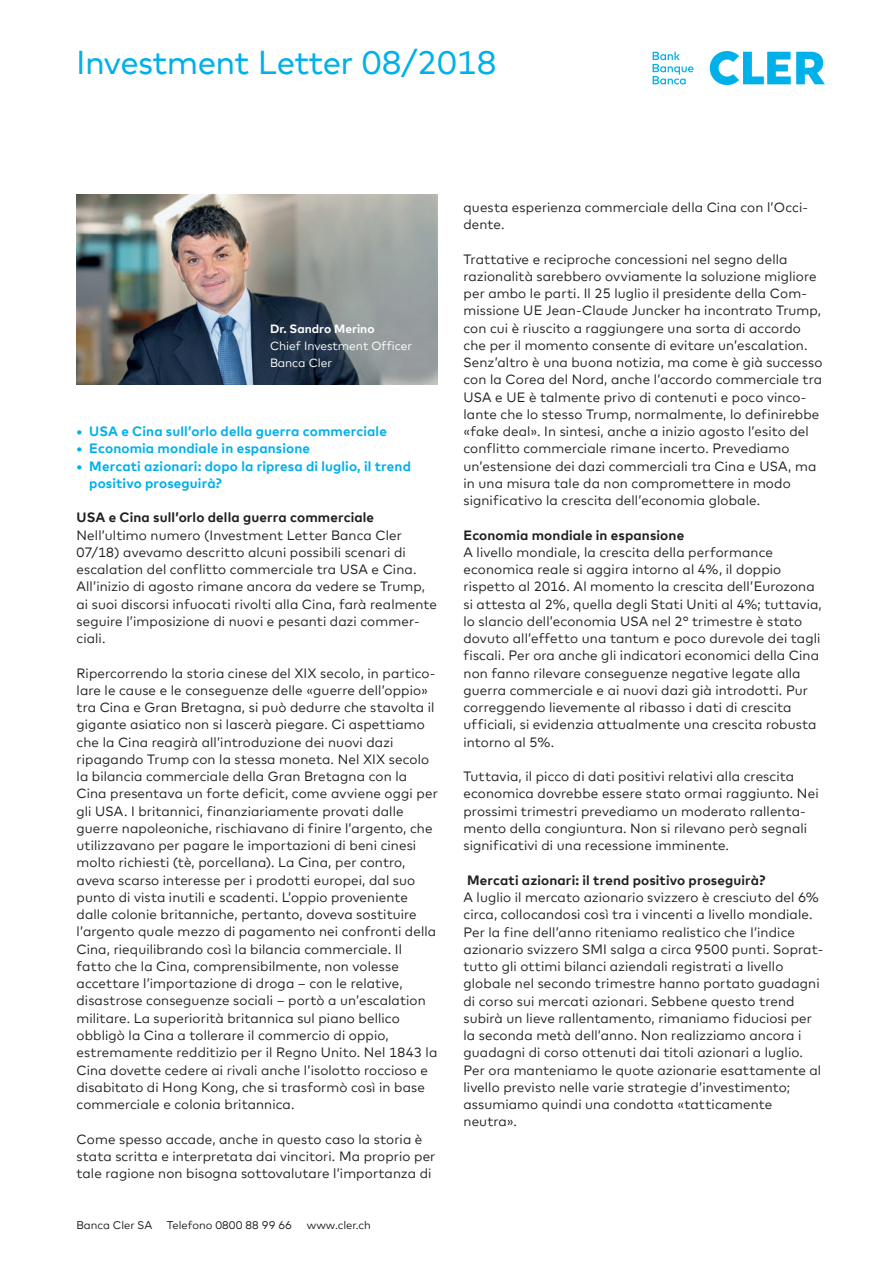
<style>
.page{position:relative;width:893px;height:1263px;background:#fff}
.page>*{position:absolute;margin:0;border:0;box-sizing:border-box;transform-origin:0 0}
.t1{font:33px "Cler Mark Headline";color:#00b0e9}
.t2{font:13.5px/17.2px "Cler Mark Text";letter-spacing:.01em;color:#231f20}
.t3{font:700 13.5px/17.2px "Cler Mark Text";letter-spacing:.01em;color:#00b0e9}
.t4{font:700 13.5px "Cler Mark Text";letter-spacing:.01em;color:#231f20}
.t5{font:12px/17.2px "Cler Mark Text";color:#fff}
.t6{font:700 12px "Cler Mark Text";color:#fff}
.t7{font:11.25px "Cler Mark Text";color:#231f20}
</style>
<div class="page">
<svg style="left:653px;top:52px;width:40px;height:32px"></svg>
<svg style="left:710px;top:51px;width:115px;height:34px"></svg>
<img style="left:77px;top:195px;width:361px;height:189px">
<h1 class="t1" style="left:77px;top:37px;width:421px">Investment Letter 08/2018</h1>
<p class="t6" style="left:270px;top:319px;width:106px">Dr. Sandro Merino</p>
<p class="t5" style="left:270px;top:336px;width:143px">Chief Investment Officer<br>Banca Cler</p>
<p class="t3" style="left:77px;top:421px;width:312px">• USA e Cina sull’orlo della guerra commerciale</p>
<p class="t3" style="left:77px;top:439px;width:235px">• Economia mondiale in espansione</p>
<p class="t3" style="left:89px;top:456px;width:323px;text-indent:-13px">• Mercati azionari: dopo la ripresa di luglio, il trend positivo proseguirà?</p>
<p class="t4" style="left:77px;top:507px;width:299px">USA e Cina sull’orlo della guerra commerciale</p>
<p class="t2" style="left:77px;top:525px;width:362px">Nell’ultimo numero (Investment Letter Banca Cler 07/18) avevamo descritto alcuni possibili scenari di escalation del conflitto commerciale tra USA e Cina.<br>All’inizio di agosto rimane ancora da vedere se Trump, ai suoi discorsi infuocati rivolti alla Cina, farà realmente seguire l’imposizione di nuovi e pesanti dazi commer&shy;ciali.</p>
<p class="t2" style="left:77px;top:663px;width:363px">Ripercorrendo la storia cinese del XIX secolo, in partico&shy;lare le cause e le conseguenze delle «guerre dell’oppio» tra Cina e Gran Bretagna, si può dedurre che stavolta il gigante asiatico non si lascerà piegare. Ci aspettiamo che la Cina reagirà all’introduzione dei nuovi dazi ripagando Trump con la stessa moneta. Nel XIX secolo la bilancia commerciale della Gran Bretagna con la Cina presentava un forte deficit, come avviene oggi per gli USA. I britannici, finanziariamente provati dalle guerre napoleoniche, rischiavano di finire l’argento, che utilizzavano per pagare le importazioni di beni cinesi molto richiesti (tè, porcellana). La Cina, per contro, aveva scarso interesse per i prodotti europei, dal suo punto di vista inutili e scadenti. L’oppio proveniente dalle colonie britanniche, pertanto, doveva sostituire l’argento quale mezzo di pagamento nei confronti della Cina, riequilibrando così la bilancia commerciale. Il fatto che la Cina, comprensibilmente, non volesse accettare l’importazione di droga – con le relative, disastrose conseguenze sociali – portò a un’escalation militare. La superiorità britannica sul piano bellico obbligò la Cina a tollerare il commercio di oppio, estremamente redditizio per il Regno Unito. Nel 1843 la Cina dovette cedere ai rivali anche l’isolotto roccioso e disabitato di Hong Kong, che si trasformò così in base commerciale e colonia britannica.</p>
<p class="t2" style="left:77px;top:1129px;width:360px">Come spesso accade, anche in questo caso la storia è stata scritta e interpretata dai vincitori. Ma proprio per tale ragione non bisogna sottovalutare l’importanza di</p>
<p class="t7" style="left:77px;top:1216px;width:77px">Banca Cler SA</p>
<p class="t7" style="left:167px;top:1216px;width:127px">Telefono 0800 88 99 66</p>
<p class="t7" style="left:307px;top:1216px;width:66px">www.cler.ch</p>
<p class="t2" style="left:463px;top:197px;width:346px">questa esperienza commerciale della Cina con l’Occi&shy;dente.</p>
<p class="t2" style="left:463px;top:249px;width:360px">Trattative e reciproche concessioni nel segno della razionalità sarebbero ovviamente la soluzione migliore per ambo le parti. Il 25 luglio il presidente della Com&shy;missione UE Jean-Claude Juncker ha incontrato Trump, con cui è riuscito a raggiungere una sorta di accordo che per il momento consente di evitare un’escalation.<br>Senz’altro è una buona notizia, ma come è già successo con la Corea del Nord, anche l’accordo commerciale tra USA e UE è talmente privo di contenuti e poco vinco&shy;lante che lo stesso Trump, normalmente, lo definirebbe «fake deal». In sintesi, anche a inizio agosto l’esito del conflitto commerciale rimane incerto. Prevediamo un’estensione dei dazi commerciali tra Cina e USA, ma in una misura tale da non compromettere in modo significativo la crescita dell’economia globale.</p>
<p class="t4" style="left:463px;top:525px;width:222px">Economia mondiale in espansione</p>
<p class="t2" style="left:463px;top:542px;width:360px">A livello mondiale, la crescita della performance economica reale si aggira intorno al 4%, il doppio rispetto al 2016. Al momento la crescita dell’Eurozona si attesta al 2%, quella degli Stati Uniti al 4%; tuttavia, lo slancio dell’economia USA nel 2° trimestre è stato dovuto all’effetto una tantum e poco durevole dei tagli fiscali. Per ora anche gli indicatori economici della Cina non fanno rilevare conseguenze negative legate alla guerra commerciale e ai nuovi dazi già introdotti. Pur correggendo lievemente al ribasso i dati di crescita ufficiali, si evidenzia attualmente una crescita robusta intorno al 5%.</p>
<p class="t2" style="left:463px;top:767px;width:357px">Tuttavia, il picco di dati positivi relativi alla crescita economica dovrebbe essere stato ormai raggiunto. Nei prossimi trimestri prevediamo un moderato rallenta&shy;mento della congiuntura. Non si rilevano però segnali significativi di una recessione imminente.</p>
<p class="t4" style="left:467px;top:870px;width:300px">Mercati azionari: il trend positivo proseguirà?</p>
<p class="t2" style="left:463px;top:887px;width:361px">A luglio il mercato azionario svizzero è cresciuto del 6% circa, collocandosi così tra i vincenti a livello mondiale.<br>Per la fine dell’anno riteniamo realistico che l’indice azionario svizzero SMI salga a circa 9500 punti. Soprat&shy;tutto gli ottimi bilanci aziendali registrati a livello globale nel secondo trimestre hanno portato guadagni di corso sui mercati azionari. Sebbene questo trend subirà un lieve rallentamento, rimaniamo fiduciosi per la seconda metà dell’anno. Non realizziamo ancora i guadagni di corso ottenuti dai titoli azionari a luglio.<br>Per ora manteniamo le quote azionarie esattamente al livello previsto nelle varie strategie d’investimento; assumiamo quindi una condotta «tatticamente neutra».</p>
</div>
